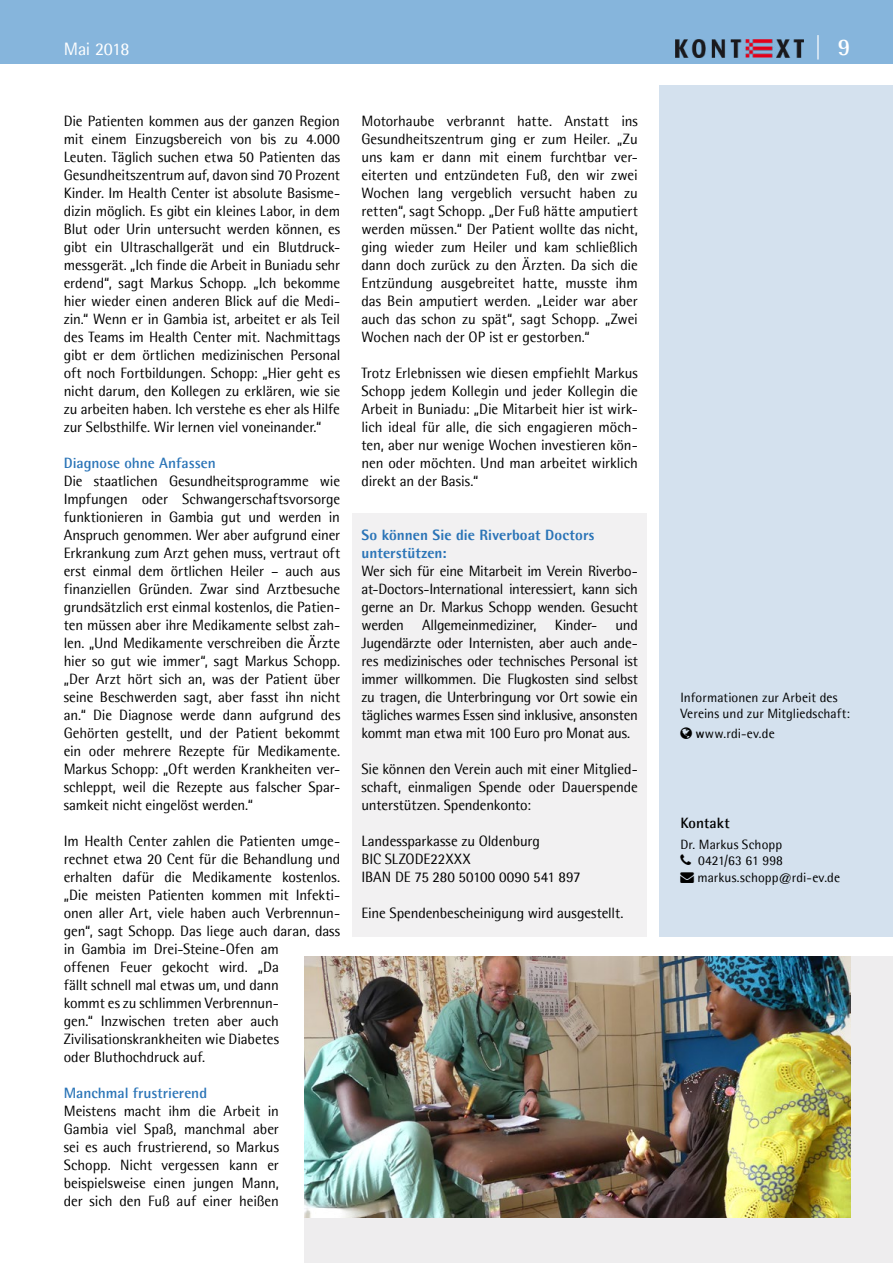
<style>
.page{position:relative;width:893px;height:1263px;background:#fff}
.page>*{position:absolute;margin:0;border:0;box-sizing:border-box;transform-origin:0 0}
.t1{font:700 24px "Agfa Rotis Semisans";color:#fff}
.t2{font:18px "Agfa Rotis Semisans";letter-spacing:-.02em;color:#fff}
.t3{font:15px/18px "Agfa Rotis Semisans";letter-spacing:-.01em;color:#000;text-align:justify}
.t4{font:700 15px/18px "Agfa Rotis Semisans Ex";letter-spacing:.005em;color:#2a74b7}
.t5{font:700 15px "Agfa Rotis Semisans";color:#2a74b7}
.t6{font:700 15px "Agfa Rotis Semisans";color:#000}
.t7{font:13.5px/16.5px "Agfa Rotis Semisans";letter-spacing:.005em;color:#000}
.s1{font-weight:700}
</style>
<div class="page">
<div style="left:0;top:0;width:893px;height:64px;background:#86b5dc"></div>
<div style="left:659px;top:85px;width:234px;height:1127px;background:#d4e1ee"></div>
<img style="left:676px;top:39px;width:128px;height:18px">
<div style="left:352px;top:513px;width:295px;height:424px;background:#eeedee"></div>
<div style="left:279px;top:937px;width:614px;height:31px;background:#fff"></div>
<div style="left:304px;top:957px;width:589px;height:306px;background:#eeedee"></div>
<img style="left:304px;top:957px;width:546px;height:260px">
<p class="t2" style="left:64px;top:41px;width:67px">Mai 2018</p>
<h1 class="t1" style="left:814px;top:32px;width:38px">| 9</h1>
<p class="t3" style="left:64px;top:113px;width:278px">Die Patienten kommen aus der ganzen Region mit einem Einzugsbereich von bis zu 4.000<br>Leuten. Täglich suchen etwa 50 Patienten das Gesundheitszentrum auf, davon sind 70 Prozent Kinder. Im Health Center ist absolute Basisme&shy;dizin möglich. Es gibt ein kleines Labor, in dem Blut oder Urin untersucht werden können, es gibt ein Ultraschallgerät und ein Blutdruck&shy;messgerät. „Ich finde die Arbeit in Buniadu sehr erdend“, sagt Markus Schopp. „Ich bekomme hier wieder einen anderen Blick auf die Medi&shy;zin.“ Wenn er in Gambia ist, arbeitet er als Teil des Teams im Health Center mit. Nachmittags gibt er dem örtlichen medizinischen Personal oft noch Fortbildungen. Schopp: „Hier geht es nicht darum, den Kollegen zu erklären, wie sie zu arbeiten haben. Ich verstehe es eher als Hilfe zur Selbsthilfe. Wir lernen viel voneinander.“</p>
<p class="t5" style="left:64px;top:454px;width:154px">Diagnose ohne Anfassen</p>
<p class="t3" style="left:64px;top:473px;width:278px">Die staatlichen Gesundheitsprogramme wie Impfungen oder Schwangerschaftsvorsorge funktionieren in Gambia gut und werden in Anspruch genommen. Wer aber aufgrund einer Erkrankung zum Arzt gehen muss, vertraut oft erst einmal dem örtlichen Heiler – auch aus finanziellen Gründen. Zwar sind Arztbesuche grundsätzlich erst einmal kostenlos, die Patien&shy;ten müssen aber ihre Medikamente selbst zah&shy;len. „Und Medikamente verschreiben die Ärzte hier so gut wie immer“, sagt Markus Schopp. „Der Arzt hört sich an, was der Patient über seine Beschwerden sagt, aber fasst ihn nicht an.“ Die Diagnose werde dann aufgrund des Gehörten gestellt, und der Patient bekommt ein oder mehrere Rezepte für Medikamente.<br>Markus Schopp: „Oft werden Krankheiten ver&shy;schleppt, weil die Rezepte aus falscher Spar&shy;samkeit nicht eingelöst werden.“</p>
<p class="t3" style="left:64px;top:833px;width:278px;text-align:left">Im Health Center zahlen die Patienten umge&shy;rechnet etwa 20 Cent für die Behandlung und erhalten dafür die Medikamente kostenlos. „Die meisten Patienten kommen mit Infekti&shy;onen aller Art, viele haben auch Verbrennun&shy;gen“, sagt Schopp. Das liege auch daran, dass in Gambia im Drei-Steine-Ofen am<br>offenen Feuer gekocht wird. „Da<br>fällt schnell mal etwas um, und dann<br>kommt es zu schlimmen Verbrennun-<br>gen.“ Inzwischen treten aber auch Zivilisationskrankheiten wie Diabetes<br>oder Bluthochdruck auf.</p>
<p class="t5" style="left:64px;top:1084px;width:145px">Manchmal frustrierend</p>
<p class="t3" style="left:64px;top:1103px;width:217px">Meistens macht ihm die Arbeit in Gambia viel Spaß, manchmal aber sei es auch frustrierend, so Markus Schopp. Nicht vergessen kann er beispielsweise einen jungen Mann, der sich den Fuß auf einer heißen</p>
<p class="t3" style="left:361px;top:113px;width:278px">Motorhaube verbrannt hatte. Anstatt ins Gesundheitszentrum ging er zum Heiler. „Zu uns kam er dann mit einem furchtbar ver&shy;eiterten und entzündeten Fuß, den wir zwei Wochen lang vergeblich versucht haben zu retten“, sagt Schopp. „Der Fuß hätte amputiert werden müssen.“ Der Patient wollte das nicht, ging wieder zum Heiler und kam schließlich dann doch zurück zu den Ärzten. Da sich die Entzündung ausgebreitet hatte, musste ihm das Bein amputiert werden. „Leider war aber auch das schon zu spät“, sagt Schopp. „Zwei Wochen nach der OP ist er gestorben.“</p>
<p class="t3" style="left:361px;top:365px;width:278px">Trotz Erlebnissen wie diesen empfiehlt Markus Schopp jedem Kollegin und jeder Kollegin die Arbeit in Buniadu: „Die Mitarbeit hier ist wirk&shy;lich ideal für alle, die sich engagieren möch&shy;ten, aber nur wenige Wochen investieren kön&shy;nen oder möchten. Und man arbeitet wirklich direkt an der Basis.“</p>
<p class="t4" style="left:361px;top:526px;width:234px">So können Sie die Riverboat Doctors unterstützen:</p>
<p class="t3" style="left:361px;top:563px;width:278px">Wer sich für eine Mitarbeit im Verein Riverbo&shy;at-Doctors-International interessiert, kann sich gerne an Dr. Markus Schopp wenden. Gesucht werden Allgemeinmediziner, Kinder- und Jugendärzte oder Internisten, aber auch ande&shy;res medizinisches oder technisches Personal ist immer willkommen. Die Flugkosten sind selbst zu tragen, die Unterbringung vor Ort sowie ein tägliches warmes Essen sind inklusive, ansonsten kommt man etwa mit 100 Euro pro Monat aus.</p>
<p class="t3" style="left:361px;top:761px;width:278px">Sie können den Verein auch mit einer Mitglied&shy;schaft, einmaligen Spende oder Dauerspende unterstützen. Spendenkonto:</p>
<p class="t3" style="left:361px;top:833px;width:221px;text-align:left">Landessparkasse zu Oldenburg<br>BIC SLZODE22XXX<br>IBAN DE 75 280 50100 0090 541 897</p>
<p class="t3" style="left:361px;top:905px;width:263px">Eine Spendenbescheinigung wird ausgestellt.</p>
<p class="t7" style="left:680px;top:690px;width:171px">Informationen zur Arbeit des<br>Vereins und zur Mitgliedschaft:</p>
<p class="t7" style="left:695px;top:726px;width:81px"><span class="s1">w</span>ww.rdi-ev.de</p>
<p class="t6" style="left:680px;top:813px;width:51px">Kontakt</p>
<p class="t7" style="left:680px;top:836px;width:103px">Dr. Markus Schopp</p>
<p class="t7" style="left:697px;top:853px;width:144px;text-indent:-17px">▪ 0421/63 61 998 markus.schopp@rdi-ev.de</p>
</div>
